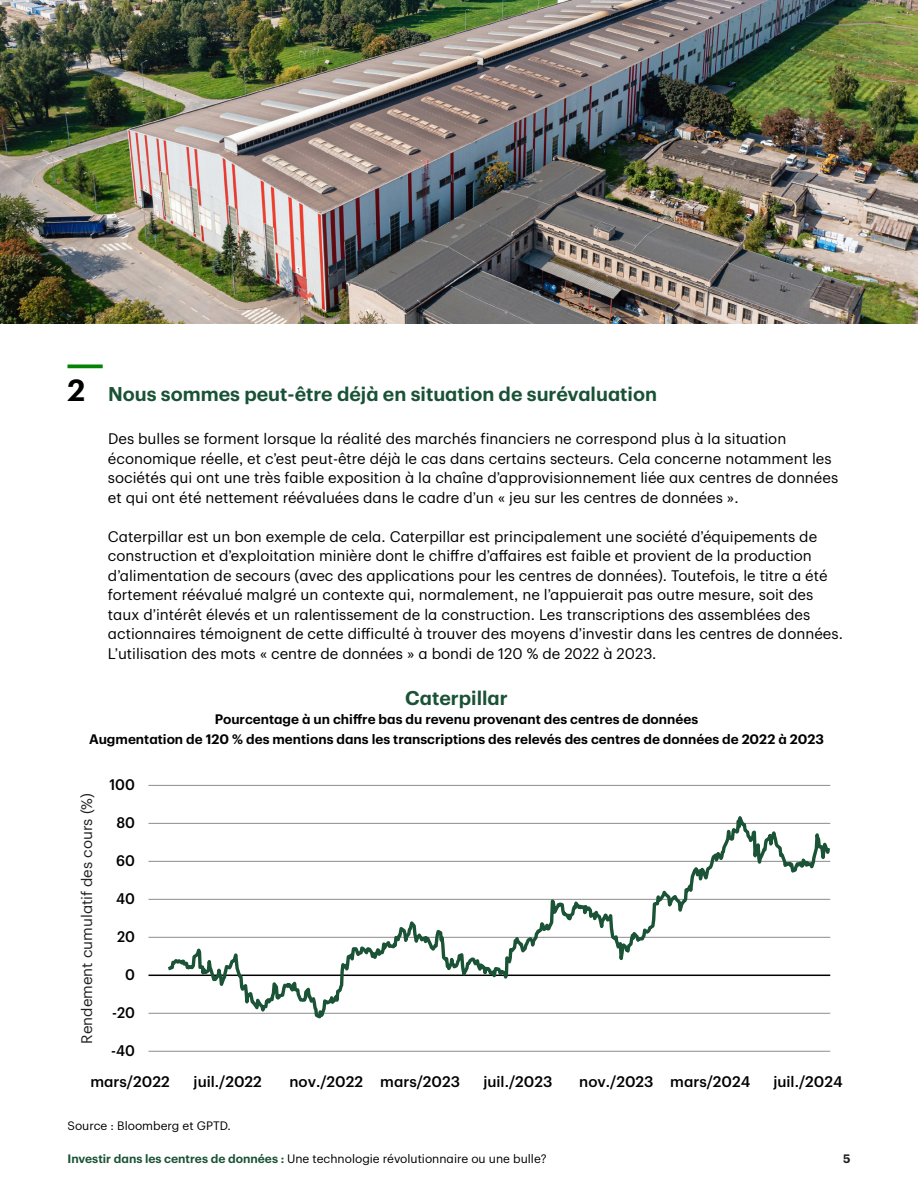
<style>
.page{position:relative;width:918px;height:1188px;background:#fff}
.page>*{position:absolute;margin:0;border:0;box-sizing:border-box;transform-origin:0 0}
.t1{font:600 19.5px "TD Graphik";color:#1a5236}
.t2{font:15px/19.5px "TD Graphik";color:#000}
.t3{font:15px "TD Graphik Medium 4";color:#010101}
.t4{font:15px "TD Graphik Regular 4";color:#221f1f}
.t5{font:15px "TD Graphik Medium 4";color:#000;scale:.93 1}
.t6{font:600 13.5px/19.5px "TD Graphik";color:#000;text-align:center}
.t7{font:12px "TD Graphik Regular 2";color:#000}
.t8{font:12px "TD Graphik";color:#000}
.t9{font:600 12px "TD Graphik";color:#1c1c1c}
.s1{font-size:30px;color:#000}
.s2{font-family:"TD Graphik Semibold 2";color:#1a5236}
</style>
<div class="page">
<img style="left:0;top:0;width:918px;height:324px">
<svg style="left:68px;top:364px;width:35px;height:4px"></svg>
<hr style="left:149px;top:785px;width:681px;height:1px;background:#8c8c8c">
<hr style="left:149px;top:823px;width:681px;height:1px;background:#8c8c8c">
<hr style="left:149px;top:861px;width:681px;height:1px;background:#8c8c8c">
<hr style="left:149px;top:899px;width:681px;height:1px;background:#8c8c8c">
<hr style="left:149px;top:937px;width:681px;height:1px;background:#8c8c8c">
<hr style="left:149px;top:1051px;width:681px;height:1px;background:#8c8c8c">
<hr style="left:149px;top:1013px;width:681px;height:1px;background:#8c8c8c">
<hr style="left:149px;top:975px;width:681px;height:1px;background:#010101">
<svg style="left:164px;top:816px;width:667px;height:203px"></svg>
<h3 class="t1" style="left:68px;top:379px;width:591px"><span class="s1">2</span> Nous sommes peut-être déjà en situation de surévaluation</h3>
<p class="t2" style="left:108px;top:428px;width:732px">Des bulles se forment lorsque la réalité des marchés financiers ne correspond plus à la situation économique réelle, et c’est peut-être déjà le cas dans certains secteurs. Cela concerne notamment les sociétés qui ont une très faible exposition à la chaîne d’approvisionnement liée aux centres de données et qui ont été nettement réévaluées dans le cadre d’un « jeu sur les centres de données ».</p>
<p class="t2" style="left:108px;top:525px;width:736px">Caterpillar est un bon exemple de cela. Caterpillar est principalement une société d’équipements de construction et d’exploitation minière dont le chiffre d’affaires est faible et provient de la production d’alimentation de secours (avec des applications pour les centres de données). Toutefois, le titre a été fortement réévalué malgré un contexte qui, normalement, ne l’appuierait pas outre mesure, soit des taux d’intérêt élevés et un ralentissement de la construction. Les transcriptions des assemblées des actionnaires témoignent de cette difficulté à trouver des moyens d’investir dans les centres de données.<br>L’utilisation des mots « centre de données » a bondi de 120 % de 2022 à 2023.</p>
<h4 class="t1" style="left:405px;top:683px;width:104px">Caterpillar</h4>
<p class="t6" style="left:89px;top:708px;width:736px">Pourcentage à un chiffre bas du revenu provenant des centres de données<br>Augmentation de 120 % des mentions dans les transcriptions des relevés des centres de données de 2022 à 2023</p>
<p class="t4" style="left:75px;top:1044px;width:252px;rotate:-90deg">Rendement cumulatif des cours (%)</p>
<p class="t5" style="left:109px;top:773px;width:29px">100</p>
<p class="t5" style="left:116px;top:811px;width:22px">80</p>
<p class="t5" style="left:116px;top:849px;width:22px">60</p>
<p class="t5" style="left:116px;top:887px;width:22px">40</p>
<p class="t5" style="left:117px;top:925px;width:21px">20</p>
<p class="t5" style="left:125px;top:963px;width:12px">0</p>
<p class="t5" style="left:112px;top:1001px;width:26px">-20</p>
<p class="t5" style="left:111px;top:1039px;width:27px">-40</p>
<p class="t3" style="left:90px;top:1070px;width:81px">mars/2022</p>
<p class="t3" style="left:194px;top:1070px;width:70px">juil./2022</p>
<p class="t3" style="left:289px;top:1070px;width:172px">nov./2022 mars/2023</p>
<p class="t3" style="left:483px;top:1070px;width:71px">juil./2023</p>
<p class="t3" style="left:579px;top:1070px;width:173px">nov./2023 mars/2024</p>
<p class="t3" style="left:773px;top:1070px;width:71px">juil./2024</p>
<p class="t8" style="left:68px;top:1117px;width:165px">Source : Bloomberg et GPTD.</p>
<p class="t7" style="left:68px;top:1150px;width:481px"><span class="s2">Investir dans les centres de données :</span> Une technologie révolutionnaire ou une bulle?</p>
<p class="t9" style="left:843px;top:1150px;width:9px">5</p>
</div>
